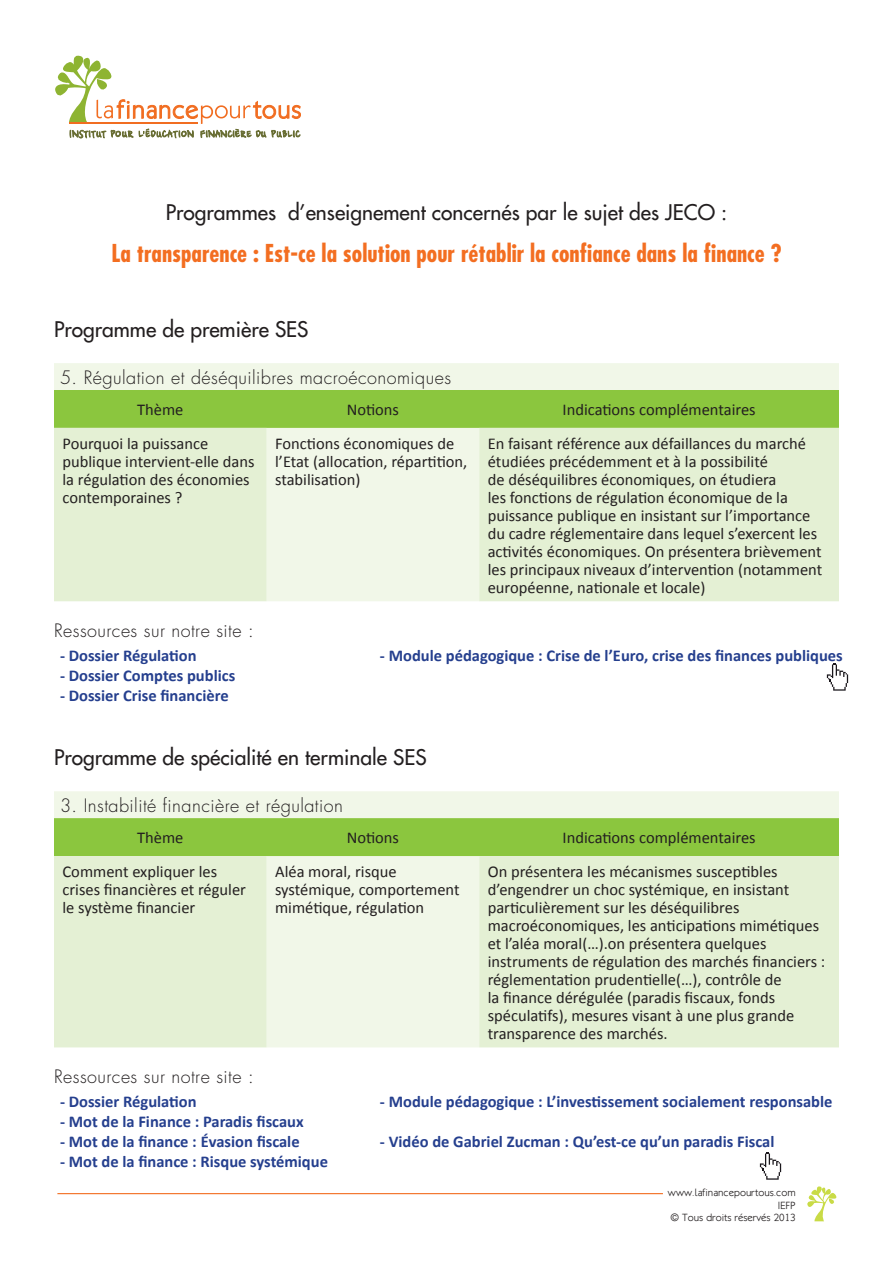
<style>
.page{position:relative;width:893px;height:1263px;background:#fff}
.page>*{position:absolute;margin:0;border:0;box-sizing:border-box;transform-origin:0 0}
.t1{font:700 condensed 24px "Futura Std";color:#f36e21}
.t2{font:500 21px "Futura Std";color:#231f20}
.t3{font:300 18px "Futura Std";letter-spacing:.025em;color:#231f20}
.t4{font:16.5px/18px "Calibri";color:#231f20}
.t5{font:700 16.5px "Calibri";color:#253f8e}
.t6{font:300 10.5px "Klill";color:#231f20}
</style>
<div class="page">
<hr style="left:57px;top:1193px;width:606px;height:1px;background:#f36e21">
<svg style="left:807px;top:1186px;width:30px;height:35px"></svg>
<div style="left:54px;top:363px;width:785px;height:27px;background:#f1f7e8"></div>
<div style="left:54px;top:390px;width:785px;height:38px;background:#8bc63e"></div>
<svg style="left:54px;top:428px;width:785px;height:173px;background:#e7f1d9"></svg>
<div style="left:54px;top:791px;width:785px;height:27px;background:#f1f7e8"></div>
<div style="left:54px;top:818px;width:785px;height:38px;background:#8bc63e"></div>
<svg style="left:54px;top:856px;width:785px;height:191px;background:#e7f1d9"></svg>
<svg style="left:55px;top:55px;width:246px;height:84px"></svg>
<svg style="left:827px;top:663px;width:21px;height:28px"></svg>
<svg style="left:760px;top:1152px;width:21px;height:28px"></svg>
<p class="t2" style="left:166px;top:199px;width:563px">Programmes d’enseignement concernés par le sujet des JECO :</p>
<p class="t1" style="left:111px;top:238px;width:672px">La transparence : Est-ce la solution pour rétablir la confiance dans la finance ?</p>
<p class="t2" style="left:54px;top:316px;width:256px">Programme de première SES</p>
<p class="t3" style="left:60px;top:366px;width:393px">5. Régulation et déséquilibres macroéconomiques</p>
<p class="t4" style="left:137px;top:401px;width:48px">Thème</p>
<p class="t4" style="left:347px;top:401px;width:54px">Notions</p>
<p class="t4" style="left:562px;top:401px;width:195px">Indications complémentaires</p>
<p class="t4" style="left:63px;top:434px;width:194px">Pourquoi la puissance publique intervient-elle dans la régulation des économies contemporaines ?</p>
<p class="t4" style="left:275px;top:434px;width:194px">Fonctions économiques de l’Etat (allocation, répartition, stabilisation)</p>
<p class="t4" style="left:488px;top:434px;width:336px">En faisant référence aux défaillances du marché étudiées précédemment et à la possibilité<br>de déséquilibres économiques, on étudiera<br>les fonctions de régulation économique de la puissance publique en insistant sur l’importance du cadre réglementaire dans lequel s’exercent les activités économiques. On présentera brièvement les principaux niveaux d’intervention (notamment européenne, nationale et locale)</p>
<p class="t3" style="left:54px;top:619px;width:201px">Ressources sur notre site :</p>
<p class="t5" style="left:60px;top:645px;width:138px">- Dossier Régulation</p>
<p class="t5" style="left:60px;top:665px;width:177px">- Dossier Comptes publics</p>
<p class="t5" style="left:60px;top:685px;width:170px">- Dossier Crise financière</p>
<p class="t5" style="left:380px;top:645px;width:464px">- Module pédagogique : Crise de l’Euro, crise des finances publiques</p>
<p class="t2" style="left:54px;top:744px;width:374px">Programme de spécialité en terminale SES</p>
<p class="t3" style="left:60px;top:795px;width:284px">3. Instabilité financière et régulation</p>
<p class="t4" style="left:137px;top:829px;width:48px">Thème</p>
<p class="t4" style="left:347px;top:829px;width:54px">Notions</p>
<p class="t4" style="left:562px;top:829px;width:195px">Indications complémentaires</p>
<p class="t4" style="left:63px;top:862px;width:185px">Comment expliquer les crises financières et réguler le système financier</p>
<p class="t4" style="left:275px;top:862px;width:186px">Aléa moral, risque systémique, comportement mimétique, régulation</p>
<p class="t4" style="left:488px;top:862px;width:339px">On présentera les mécanismes susceptibles d’engendrer un choc systémique, en insistant particulièrement sur les déséquilibres macroéconomiques, les anticipations mimétiques et l’aléa moral(…).on présentera quelques instruments de régulation des marchés financiers : réglementation prudentielle(…), contrôle de<br>la finance dérégulée (paradis fiscaux, fonds spéculatifs), mesures visant à une plus grande transparence des marchés.</p>
<p class="t3" style="left:54px;top:1065px;width:201px">Ressources sur notre site :</p>
<p class="t5" style="left:60px;top:1091px;width:138px">- Dossier Régulation</p>
<p class="t5" style="left:60px;top:1111px;width:245px">- Mot de la Finance : Paradis fiscaux</p>
<p class="t5" style="left:60px;top:1131px;width:241px">- Mot de la finance : Évasion fiscale</p>
<p class="t5" style="left:60px;top:1150px;width:269px">- Mot de la finance : Risque systémique</p>
<p class="t5" style="left:380px;top:1091px;width:454px">- Module pédagogique : L’investissement socialement responsable</p>
<p class="t5" style="left:380px;top:1131px;width:396px">- Vidéo de Gabriel Zucman : Qu’est-ce qu’un paradis Fiscal</p>
<p class="t6" style="left:668px;top:1186px;width:129px">www.lafinancepourtous.com</p>
<p class="t6" style="left:778px;top:1199px;width:19px">IEFP</p>
<p class="t6" style="left:670px;top:1212px;width:127px">© Tous droits réservés 2013</p>
</div>
